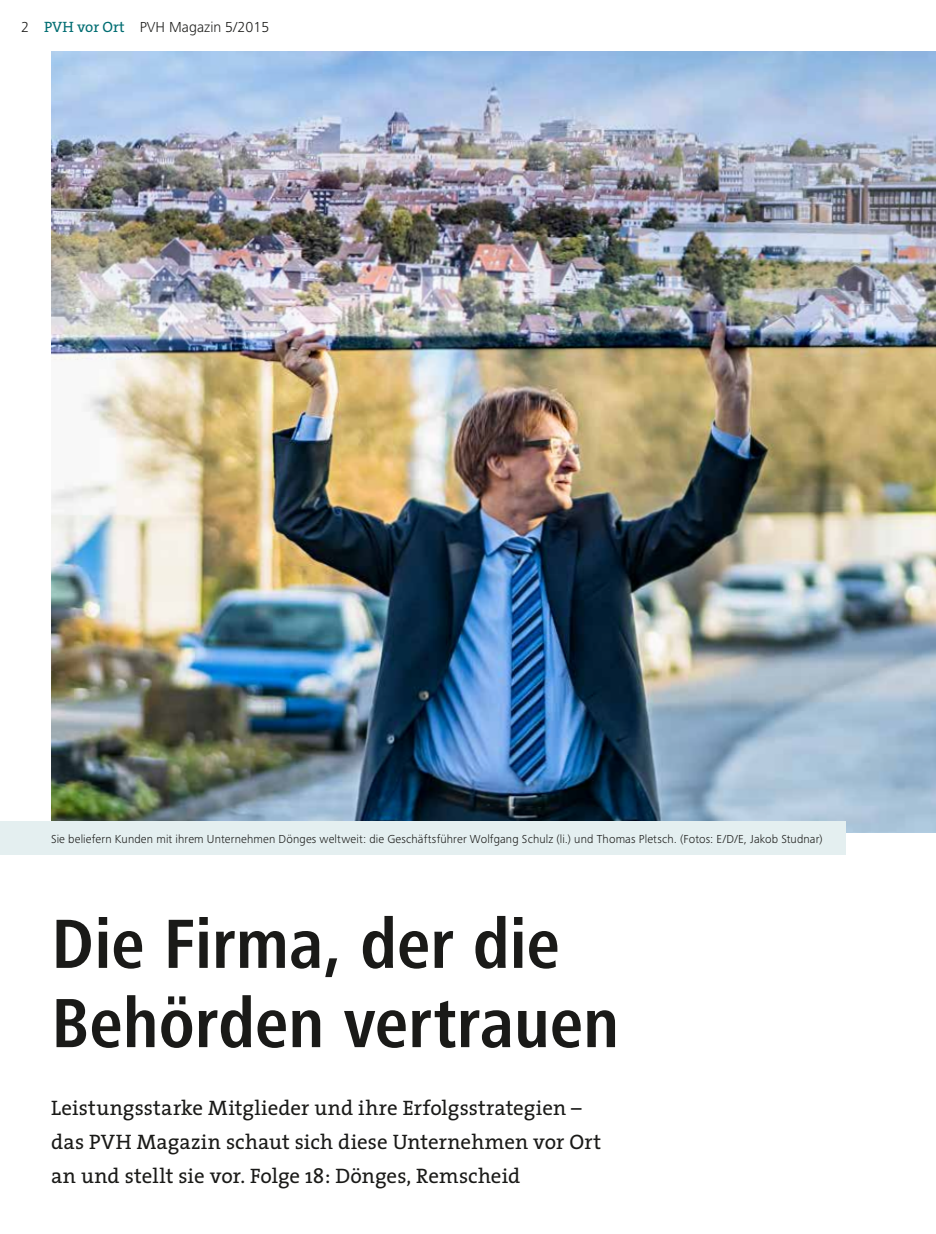
<style>
.page{position:relative;width:936px;height:1234px;background:#fff}
.page>*{position:absolute;margin:0;border:0;box-sizing:border-box;transform-origin:0 0}
.t1{font:700 condensed 72px/79.2px "Frutiger Next LTW1 G";letter-spacing:-.005em;color:#1a1a18}
.t2{font:21px/33.9px "The Serif";color:#1a1a18}
.t3{font:300 15px "Frutiger Next LTW1 G";color:#1a1a18}
.t4{font:300 12px "Frutiger Next LTW1 G";letter-spacing:.01em;color:#1a1a18}
.s1{font-family:"The Serif";font-weight:400;color:#006d72}
</style>
<div class="page">
<img style="left:51px;top:51px;width:884px;height:780px">
<div style="left:0;top:820px;width:845px;height:34px;background:#e4eff0"></div>
<p class="t3" style="left:21px;top:19px;width:249px">2 <span class="s1">PVH vor Ort</span> PVH Magazin 5/2015</p>
<p class="t4" style="left:51px;top:832px;width:773px">Sie beliefern Kunden mit ihrem Unternehmen Dönges weltweit: die Geschäftsführer Wolfgang Schulz (li.) und Thomas Pletsch. (Fotos: E/D/E, Jakob Studnar)</p>
<h1 class="t1" style="left:51px;top:904px;width:570px">Die Firma, der die<br>Behörden vertrauen</h1>
<p class="t2" style="left:51px;top:1090px;width:552px">Leistungsstarke Mitglieder und ihre Erfolgsstrategien – das PVH Magazin schaut sich diese Unternehmen vor Ort an und stellt sie vor. Folge 18: Dönges, Remscheid</p>
</div>
